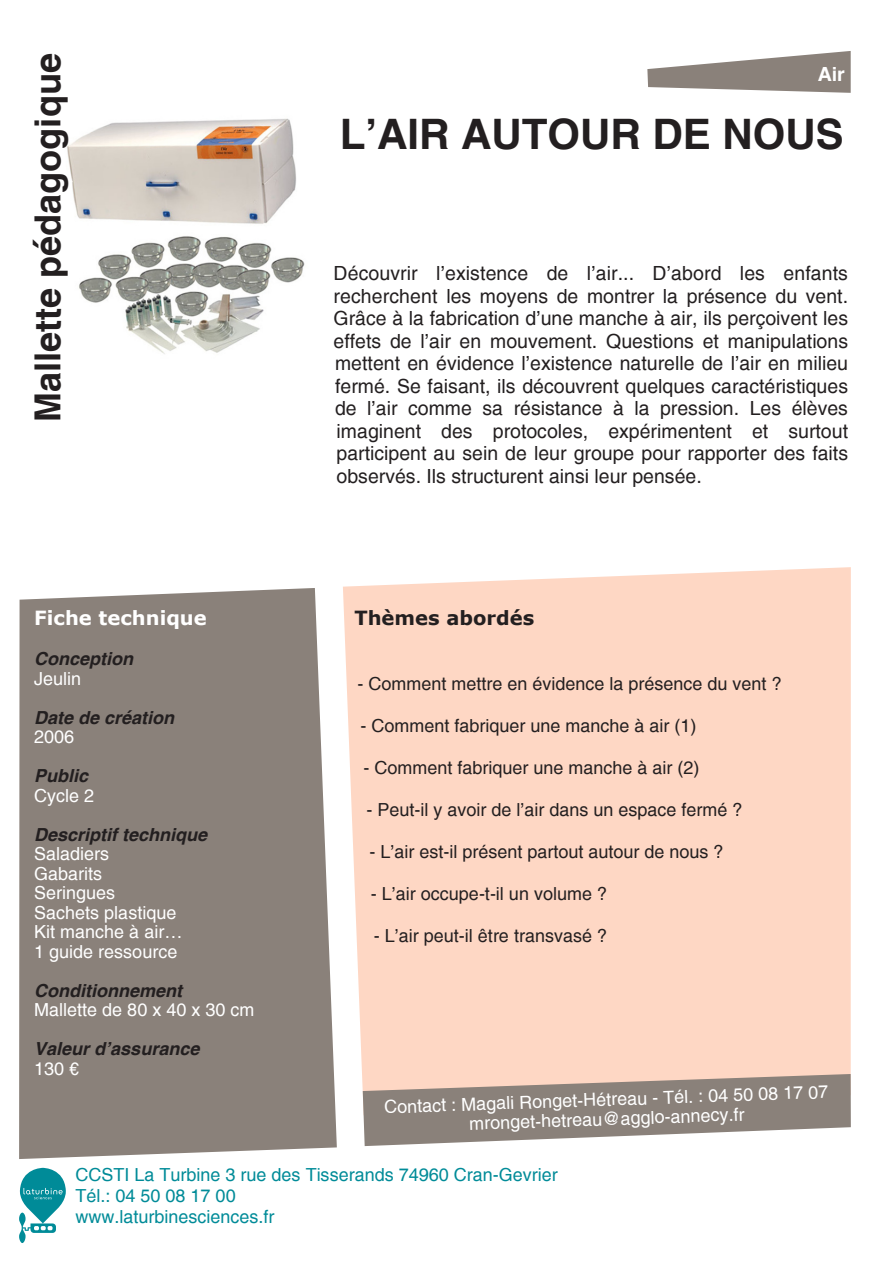
<style>
.page{position:relative;width:893px;height:1263px;background:#fff}
.page>*{position:absolute;margin:0;border:0;box-sizing:border-box;transform-origin:0 0}
.t1{font:700 42px "Helvetica";color:#231f20}
.t2{font:700 36px "Helvetica";color:#231f20}
.t3{font:19.5px/22.5px "Helvetica";color:#231f20;text-align:justify}
.t4{font:700 19.5px "Verdana";color:#fff}
.t5{font:700 19.5px "Verdana";color:#231f20}
.t6{font:700 19.5px "Helvetica";color:#fff}
.t7{font:18px "Helvetica";color:#231f20}
.t8{font:18px/19.5px "Helvetica";color:#fff;text-align:center}
.t9{font:18px/21px "Helvetica";color:#008b98}
.t10{font:italic 700 18px "Helvetica";color:#231f20}
</style>
<div class="page">
<img style="left:67px;top:118px;width:238px;height:236px">
<div style="left:343px;top:567px;width:508px;height:530px;background:#fed7c4"></div>
<div style="left:19px;top:588px;width:318px;height:571px;background:#8a817a"></div>
<svg style="left:647px;top:51px;width:204px;height:42px"></svg>
<div style="left:695px;top:67px;width:150px;height:17px;background:#8a817a"></div>
<svg style="left:363px;top:1074px;width:488px;height:72px;background:#a79c94"></svg>
<svg style="left:19px;top:1168px;width:47px;height:75px"></svg>
<p class="t2" style="left:26px;top:422px;width:370px;rotate:-90deg">Mallette pédagogique</p>
<p class="t6" style="left:818px;top:62px;width:29px">Air</p>
<p class="t1" style="left:340px;top:108px;width:505px">L’AIR AUTOUR DE NOUS</p>
<p class="t3" style="left:334px;top:263px;width:516px">Découvrir l’existence de l’air... D’abord les enfants recherchent les moyens de montrer la présence du vent.<br>Grâce à la fabrication d’une manche à air, ils perçoivent les effets de l’air en mouvement. Questions et manipulations mettent en évidence l’existence naturelle de l’air en milieu fermé. Se faisant, ils découvrent quelques caractéristiques de l’air comme sa résistance à la pression. Les élèves imaginent des protocoles, expérimentent et surtout participent au sein de leur groupe pour rapporter des faits observés. Ils structurent ainsi leur pensée.</p>
<p class="t4" style="left:34px;top:604px;width:174px">Fiche technique</p>
<p class="t10" style="left:34px;top:648px;width:101px">Conception</p>
<p class="t8" style="left:34px;top:669px;width:49px">Jeulin</p>
<p class="t10" style="left:34px;top:706px;width:142px">Date de création</p>
<p class="t8" style="left:34px;top:728px;width:42px">2006</p>
<p class="t10" style="left:34px;top:765px;width:56px">Public</p>
<p class="t8" style="left:34px;top:786px;width:62px">Cycle 2</p>
<p class="t10" style="left:34px;top:823px;width:175px">Descriptif technique</p>
<p class="t8" style="left:34px;top:845px;width:77px">Saladiers</p>
<p class="t8" style="left:34px;top:864px;width:70px">Gabarits</p>
<p class="t8" style="left:34px;top:884px;width:83px">Seringues</p>
<p class="t8" style="left:34px;top:903px;width:144px">Sachets plastique</p>
<p class="t8" style="left:34px;top:923px;width:150px">Kit manche à air…</p>
<p class="t8" style="left:34px;top:942px;width:145px">1 guide ressource</p>
<p class="t10" style="left:34px;top:979px;width:149px">Conditionnement</p>
<p class="t8" style="left:34px;top:1001px;width:222px">Mallette de 80 x 40 x 30 cm</p>
<p class="t10" style="left:34px;top:1038px;width:167px">Valeur d’assurance</p>
<p class="t8" style="left:34px;top:1059px;width:47px">130 €</p>
<p class="t5" style="left:354px;top:604px;width:181px">Thèmes abordés</p>
<p class="t7" style="left:357px;top:673px;width:426px">- Comment mettre en évidence la présence du vent ?</p>
<p class="t7" style="left:360px;top:715px;width:338px">- Comment fabriquer une manche à air (1)</p>
<p class="t7" style="left:363px;top:757px;width:338px">- Comment fabriquer une manche à air (2)</p>
<p class="t7" style="left:366px;top:799px;width:378px">- Peut-il y avoir de l’air dans un espace fermé ?</p>
<p class="t7" style="left:369px;top:841px;width:356px">- L’air est-il présent partout autour de nous ?</p>
<p class="t7" style="left:371px;top:883px;width:238px">- L’air occupe-t-il un volume ?</p>
<p class="t7" style="left:374px;top:925px;width:235px">- L’air peut-il être transvasé ?</p>
<p class="t8" style="left:384px;top:1098px;width:446px;rotate:-2deg">Contact : Magali Ronget-Hétreau - Tél. : 04 50 08 17 07 mronget-hetreau@agglo-annecy.fr</p>
<p class="t9" style="left:76px;top:1165px;width:484px">CCSTI La Turbine 3 rue des Tisserands 74960 Cran-Gevrier</p>
<p class="t9" style="left:76px;top:1186px;width:201px">Tél.: 04 50 08 17 00 www.laturbinesciences.fr</p>
</div>
